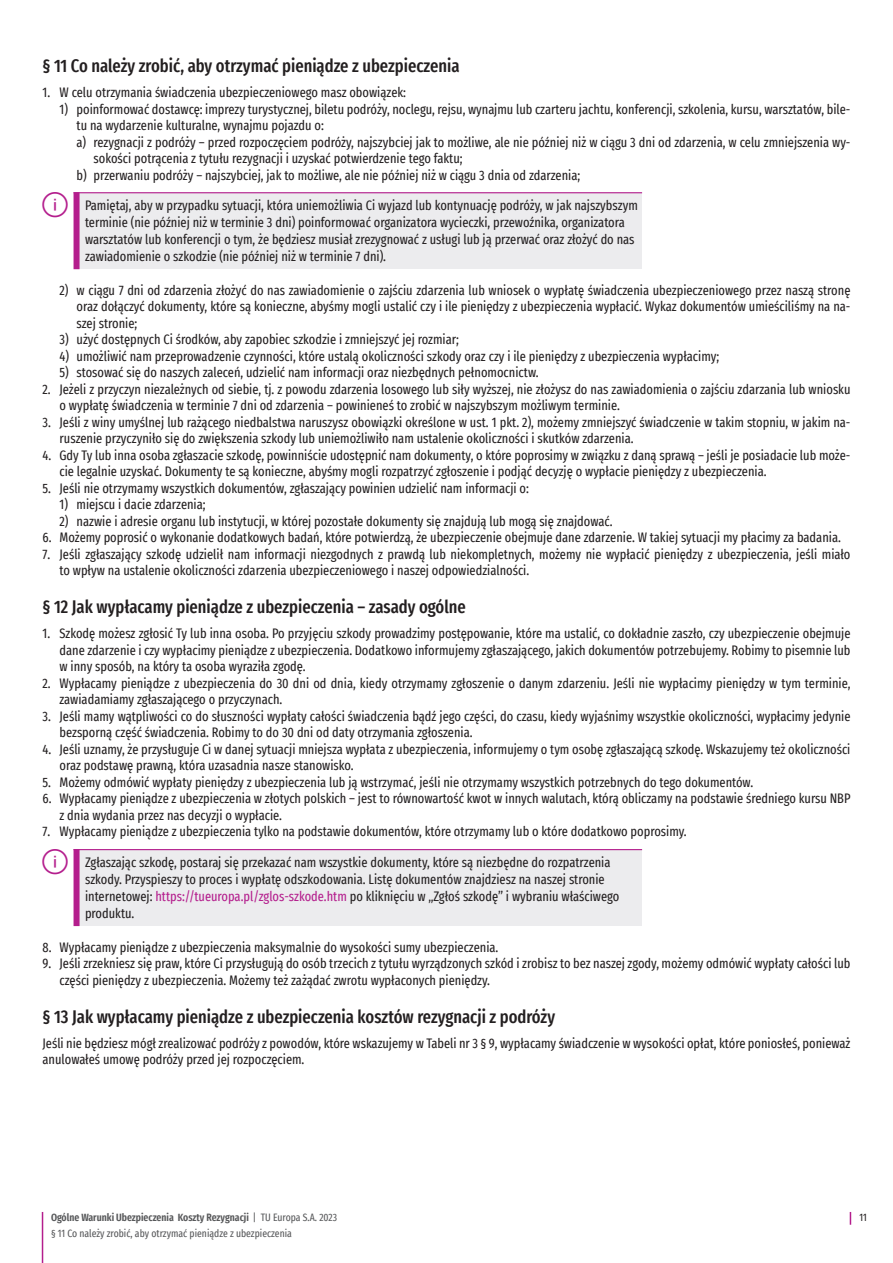
<style>
.page{position:relative;width:893px;height:1263px;background:#fff}
.page>*{position:absolute;margin:0;border:0;box-sizing:border-box;transform-origin:0 0}
.Paragraf{font:500 extra-condensed 18px "Fira Sans";color:#231f20}
.t1{font:extra-condensed 13.5px/16.5px "Fira Sans";color:#231f20}
.t2{font:600 extra-condensed 10.5px "Fira Sans";color:#57585a}
.t3{font:extra-condensed 10.5px "Fira Sans";color:#57585a}
.t4{font:extra-condensed 10.5px "Fira Sans";color:#231f20}
.s1{font-family:"Fabric External MDL2 Assets";font-stretch:normal;font-size:27px;color:#b41e8d}
.s2{color:#b41e8d}
.s3{font-weight:400}
</style>
<div class="page">
<svg style="left:850px;top:1212px;width:1px;height:13px"></svg>
<hr style="left:42px;top:1212px;width:1px;height:51px;background:#b41e8d">
<div style="left:77px;top:193px;width:565px;height:76px;background:#ececee"></div>
<div style="left:74px;top:192px;width:6px;height:77px;background:#b41e8d"></div>
<hr style="left:74px;top:192px;width:568px;height:1px;background:#b41e8d">
<div style="left:77px;top:850px;width:565px;height:76px;background:#ececee"></div>
<div style="left:74px;top:849px;width:6px;height:77px;background:#b41e8d"></div>
<hr style="left:74px;top:849px;width:568px;height:1px;background:#b41e8d">
<p class="Paragraf" style="left:43px;top:51px;width:419px">§ 11 Co należy zrobić, aby otrzymać pieniądze z ubezpieczenia</p>
<p class="t1" style="left:43px;top:84px;width:365px">1. W celu otrzymania świadczenia ubezpieczeniowego masz obowiązek:</p>
<p class="t1" style="left:77px;top:100px;width:775px;text-indent:-17px">1) poinformować dostawcę: imprezy turystycznej, biletu podróży, noclegu, rejsu, wynajmu lub czarteru jachtu, konferencji, szkolenia, kursu, warsztatów, bile&shy;tu na wydarzenie kulturalne, wynajmu pojazdu o:</p>
<p class="t1" style="left:94px;top:133px;width:758px;text-indent:-17px">a) rezygnacji z podróży – przed rozpoczęciem podróży, najszybciej jak to możliwe, ale nie później niż w ciągu 3 dni od zdarzenia, w celu zmniejszenia wy&shy;sokości potrącenia z tytułu rezygnacji i uzyskać potwierdzenie tego faktu;</p>
<p class="t1" style="left:77px;top:166px;width:505px">b) przerwaniu podróży – najszybciej, jak to możliwe, ale nie później niż w ciągu 3 dnia od zdarzenia;</p>
<p class="t1" style="left:85px;top:196px;width:554px;line-height:17.2px;text-indent:-43px"><span class="s1">Ĩ</span> Pamiętaj, aby w przypadku sytuacji, która uniemożliwia Ci wyjazd lub kontynuację podróży, w jak najszybszym terminie (nie później niż w terminie 3 dni) poinformować organizatora wycieczki, przewoźnika, organizatora warsztatów lub konferencji o tym, że będziesz musiał zrezygnować z usługi lub ją przerwać oraz złożyć do nas zawiadomienie o szkodzie (nie później niż w terminie 7 dni).</p>
<p class="t1" style="left:77px;top:282px;width:775px;text-align:justify;text-indent:-17px">2) w ciągu 7 dni od zdarzenia złożyć do nas zawiadomienie o zajściu zdarzenia lub wniosek o wypłatę świadczenia ubezpieczeniowego przez naszą stronę oraz dołączyć dokumenty, które są konieczne, abyśmy mogli ustalić czy i ile pieniędzy z ubezpieczenia wypłacić. Wykaz dokumentów umieściliśmy na na&shy;szej stronie;</p>
<p class="t1" style="left:60px;top:331px;width:401px">3) użyć dostępnych Ci środków, aby zapobiec szkodzie i zmniejszyć jej rozmiar;</p>
<p class="t1" style="left:60px;top:348px;width:661px">4) umożliwić nam przeprowadzenie czynności, które ustalą okoliczności szkody oraz czy i ile pieniędzy z ubezpieczenia wypłacimy;</p>
<p class="t1" style="left:60px;top:364px;width:481px">5) stosować się do naszych zaleceń, udzielić nam informacji oraz niezbędnych pełnomocnictw.</p>
<p class="t1" style="left:60px;top:381px;width:792px;text-indent:-17px">2. Jeżeli z przyczyn niezależnych od siebie, tj. z powodu zdarzenia losowego lub siły wyższej, nie złożysz do nas zawiadomienia o zajściu zdarzania lub wniosku o wypłatę świadczenia w terminie 7 dni od zdarzenia – powinieneś to zrobić w najszybszym możliwym terminie.</p>
<p class="t1" style="left:60px;top:414px;width:792px;text-indent:-17px">3. Jeśli z winy umyślnej lub rażącego niedbalstwa naruszysz obowiązki określone w ust. 1 pkt. 2), możemy zmniejszyć świadczenie w takim stopniu, w jakim na&shy;ruszenie przyczyniło się do zwiększenia szkody lub uniemożliwiło nam ustalenie okoliczności i skutków zdarzenia.</p>
<p class="t1" style="left:60px;top:447px;width:792px;text-indent:-17px">4. Gdy Ty lub inna osoba zgłaszacie szkodę, powinniście udostępnić nam dokumenty, o które poprosimy w związku z daną sprawą – jeśli je posiadacie lub może&shy;cie legalnie uzyskać. Dokumenty te są konieczne, abyśmy mogli rozpatrzyć zgłoszenie i podjąć decyzję o wypłacie pieniędzy z ubezpieczenia.</p>
<p class="t1" style="left:43px;top:480px;width:488px">5. Jeśli nie otrzymamy wszystkich dokumentów, zgłaszający powinien udzielić nam informacji o:</p>
<p class="t1" style="left:60px;top:496px;width:148px">1) miejscu i dacie zdarzenia;</p>
<p class="t1" style="left:60px;top:513px;width:555px">2) nazwie i adresie organu lub instytucji, w której pozostałe dokumenty się znajdują lub mogą się znajdować.</p>
<p class="t1" style="left:43px;top:529px;width:800px">6. Możemy poprosić o wykonanie dodatkowych badań, które potwierdzą, że ubezpieczenie obejmuje dane zdarzenie. W takiej sytuacji my płacimy za badania.</p>
<p class="t1" style="left:60px;top:546px;width:792px;text-indent:-17px">7. Jeśli zgłaszający szkodę udzielił nam informacji niezgodnych z prawdą lub niekompletnych, możemy nie wypłacić pieniędzy z ubezpieczenia, jeśli miało to wpływ na ustalenie okoliczności zdarzenia ubezpieczeniowego i naszej odpowiedzialności.</p>
<p class="Paragraf" style="left:43px;top:593px;width:425px">§ 12 Jak wypłacamy pieniądze z ubezpieczenia – zasady ogólne</p>
<p class="t1" style="left:60px;top:625px;width:792px;text-align:justify;text-indent:-17px">1. Szkodę możesz zgłosić Ty lub inna osoba. Po przyjęciu szkody prowadzimy postępowanie, które ma ustalić, co dokładnie zaszło, czy ubezpieczenie obejmuje dane zdarzenie i czy wypłacimy pieniądze z ubezpieczenia. Dodatkowo informujemy zgłaszającego, jakich dokumentów potrzebujemy. Robimy to pisemnie lub w inny sposób, na który ta osoba wyraziła zgodę.</p>
<p class="t1" style="left:60px;top:675px;width:792px;text-indent:-17px">2. Wypłacamy pieniądze z ubezpieczenia do 30 dni od dnia, kiedy otrzymamy zgłoszenie o danym zdarzeniu. Jeśli nie wypłacimy pieniędzy w tym terminie, zawiadamiamy zgłaszającego o przyczynach.</p>
<p class="t1" style="left:60px;top:708px;width:792px;text-indent:-17px">3. Jeśli mamy wątpliwości co do słuszności wypłaty całości świadczenia bądź jego części, do czasu, kiedy wyjaśnimy wszystkie okoliczności, wypłacimy jedynie bezsporną część świadczenia. Robimy to do 30 dni od daty otrzymania zgłoszenia.</p>
<p class="t1" style="left:60px;top:741px;width:792px;text-indent:-17px">4. Jeśli uznamy, że przysługuje Ci w danej sytuacji mniejsza wypłata z ubezpieczenia, informujemy o tym osobę zgłaszającą szkodę. Wskazujemy też okoliczności oraz podstawę prawną, która uzasadnia nasze stanowisko.</p>
<p class="t1" style="left:43px;top:774px;width:712px">5. Możemy odmówić wypłaty pieniędzy z ubezpieczenia lub ją wstrzymać, jeśli nie otrzymamy wszystkich potrzebnych do tego dokumentów.</p>
<p class="t1" style="left:60px;top:790px;width:792px;text-indent:-17px">6. Wypłacamy pieniądze z ubezpieczenia w złotych polskich – jest to równowartość kwot w innych walutach, którą obliczamy na podstawie średniego kursu NBP z dnia wydania przez nas decyzji o wypłacie.</p>
<p class="t1" style="left:43px;top:823px;width:646px">7. Wypłacamy pieniądze z ubezpieczenia tylko na podstawie dokumentów, które otrzymamy lub o które dodatkowo poprosimy.</p>
<p class="t1" style="left:85px;top:853px;width:536px;line-height:17.2px;text-indent:-43px"><span class="s1">Ĩ</span> Zgłaszając szkodę, postaraj się przekazać nam wszystkie dokumenty, które są niezbędne do rozpatrzenia szkody. Przyspieszy to proces i wypłatę odszkodowania. Listę dokumentów znajdziesz na naszej stronie internetowej: <span class="s2">https://tueuropa.pl/zglos-szkode.htm</span> po kliknięciu w „Zgłoś szkodę” i wybraniu właściwego produktu.</p>
<p class="t1" style="left:43px;top:938px;width:457px">8. Wypłacamy pieniądze z ubezpieczenia maksymalnie do wysokości sumy ubezpieczenia.</p>
<p class="t1" style="left:60px;top:955px;width:792px;text-indent:-17px">9. Jeśli zrzekniesz się praw, które Ci przysługują do osób trzecich z tytułu wyrządzonych szkód i zrobisz to bez naszej zgody, możemy odmówić wypłaty całości lub części pieniędzy z ubezpieczenia. Możemy też zażądać zwrotu wypłaconych pieniędzy.</p>
<p class="Paragraf" style="left:43px;top:1002px;width:514px">§ 13 Jak wypłacamy pieniądze z ubezpieczenia kosztów rezygnacji z podróży</p>
<p class="t1" style="left:43px;top:1034px;width:809px">Jeśli nie będziesz mógł zrealizować podróży z powodów, które wskazujemy w Tabeli nr 3 § 9, wypłacamy świadczenie w wysokości opłat, które poniosłeś, ponieważ anulowałeś umowę podróży przed jej rozpoczęciem.</p>
<p class="t2" style="left:51px;top:1209px;width:288px">Ogólne Warunki Ubezpieczenia Koszty Rezygnacji <span class="s3">| TU Europa S.A. 2023</span></p>
<p class="t4" style="left:859px;top:1210px;width:9px">11</p>
<p class="t3" style="left:51px;top:1225px;width:242px">§ 11 Co należy zrobić, aby otrzymać pieniądze z ubezpieczenia</p>
</div>
